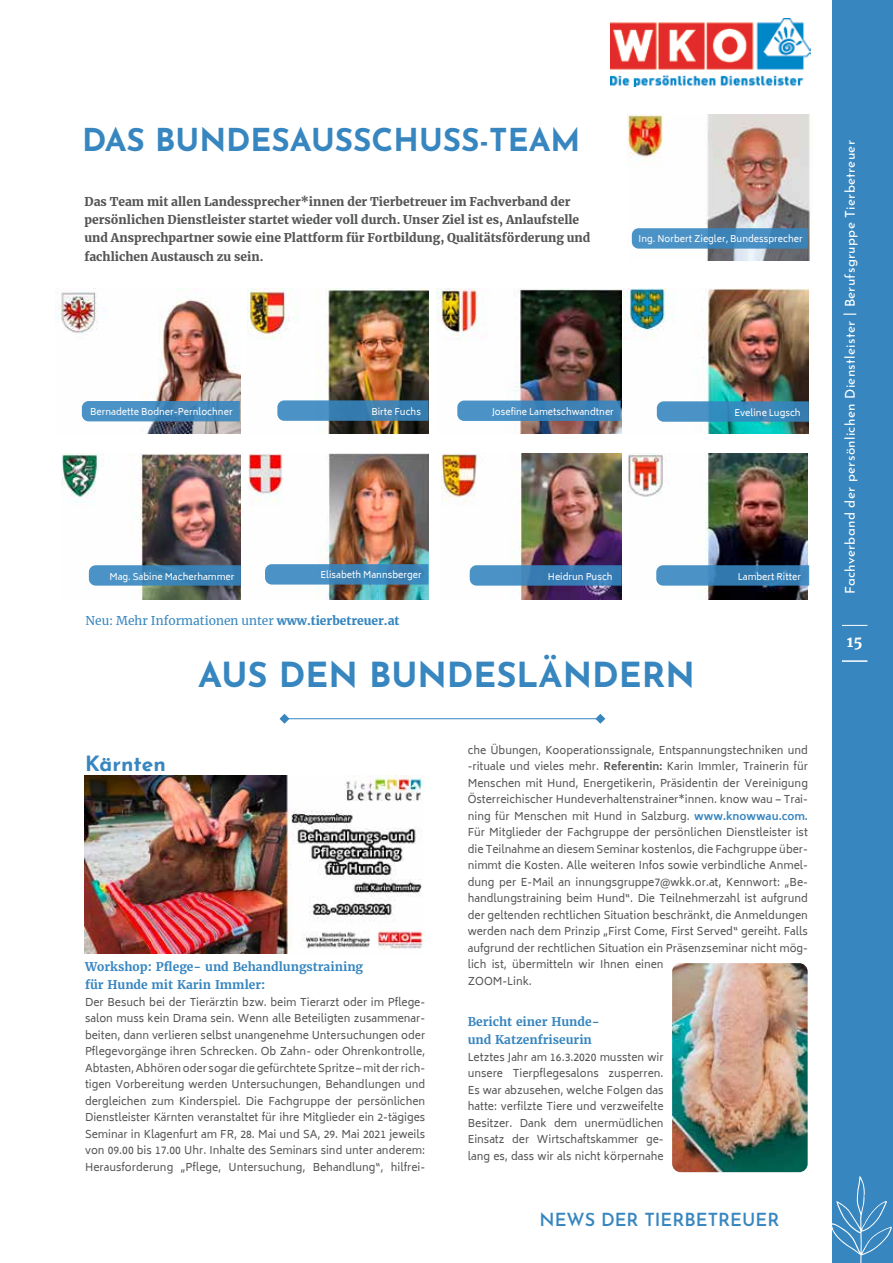
<style>
.page{position:relative;width:893px;height:1263px;background:#fff}
.page>*{position:absolute;margin:0;border:0;box-sizing:border-box;transform-origin:0 0}
.t1{font:700 34.5px "Josefin Sans";color:#3786c0}
.t2{font:700 31.5px "Josefin Sans";color:#3786c0}
.t3{font:700 21px "Josefin Sans";color:#3786c0}
.t4{font:600 18px "Josefin Sans";color:#3786c0}
.t5{font:700 15px "Merriweather";color:#fff}
.t6{font:13.5px "Josefin Sans";letter-spacing:.02em;color:#fff}
.t7{font:900 12px/18.1px "Merriweather";color:#555656}
.t8{font:700 12px/18.1px "Merriweather";color:#3786c0}
.t9{font:12px "Merriweather";color:#3786c0}
.t10{font:10.5px/16.5px "Biryani";color:#555656;text-align:justify}
.t11{font:9px "Biryani";color:#fff}
.s1{font-weight:900}
.s2{font-weight:700}
.s3{font-weight:700;color:#3786c0}
</style>
<div class="page">
<div style="left:832px;top:0;width:61px;height:1263px;background:#3786c0"></div>
<svg style="left:842px;top:625px;width:25px;height:1px"></svg>
<hr style="left:842px;top:660px;width:25px;height:2px;background:#fff">
<img style="left:611px;top:18px;width:199px;height:68px">
<svg style="left:832px;top:1176px;width:60px;height:87px"></svg>
<img style="left:437px;top:288px;width:371px;height:146px">
<img style="left:247px;top:288px;width:181px;height:146px">
<img style="left:56px;top:288px;width:185px;height:146px">
<img style="left:627px;top:454px;width:181px;height:145px">
<img style="left:441px;top:454px;width:181px;height:145px">
<img style="left:248px;top:454px;width:180px;height:145px">
<img style="left:61px;top:454px;width:180px;height:145px">
<img style="left:627px;top:115px;width:183px;height:145px">
<svg style="left:82px;top:401px;width:158px;height:20px;background:#468cbf"></svg>
<svg style="left:277px;top:400px;width:152px;height:21px;background:#4385b4"></svg>
<svg style="left:457px;top:401px;width:164px;height:20px;background:#4488bc"></svg>
<svg style="left:657px;top:401px;width:152px;height:21px;background:#408cbd"></svg>
<svg style="left:89px;top:565px;width:152px;height:21px;background:#4287b9"></svg>
<svg style="left:265px;top:564px;width:163px;height:20px;background:#4489bc"></svg>
<svg style="left:470px;top:565px;width:152px;height:21px;background:#4183b9"></svg>
<svg style="left:656px;top:565px;width:153px;height:21px;background:#3f83b7"></svg>
<svg style="left:632px;top:228px;width:176px;height:21px;background:#488dc0"></svg>
<hr style="left:282px;top:718px;width:318px;height:1px;background:#3786c0">
<svg style="left:279px;top:714px;width:10px;height:10px"></svg>
<svg style="left:595px;top:714px;width:10px;height:10px"></svg>
<img style="left:85px;top:775px;width:339px;height:178px">
<img style="left:672px;top:963px;width:136px;height:209px">
<h2 class="t2" style="left:82px;top:112px;width:500px">DAS BUNDESAUSSCHUSS-TEAM</h2>
<p class="t7" style="left:85px;top:192px;width:507px">Das Team mit allen Landessprecher*innen der Tierbetreuer im Fachverband der persönlichen Dienstleister startet wieder voll durch. Unser Ziel ist es, Anlaufstelle und Ansprechpartner sowie eine Plattform für Fortbildung, Qualitätsförderung und fachlichen Austausch zu sein.</p>
<p class="t11" style="left:639px;top:234px;width:166px">Ing. Norbert Ziegler, Bundessprecher</p>
<p class="t11" style="left:90px;top:407px;width:144px">Bernadette Bodner-Pernlochner</p>
<p class="t11" style="left:371px;top:406px;width:51px">Birte Fuchs</p>
<p class="t11" style="left:492px;top:406px;width:123px">Josefine Lametschwandtner</p>
<p class="t11" style="left:734px;top:407px;width:68px">Eveline Lugsch</p>
<p class="t11" style="left:109px;top:571px;width:126px">Mag. Sabine Macherhammer</p>
<p class="t11" style="left:321px;top:570px;width:103px">Elisabeth Mannsberger</p>
<p class="t11" style="left:548px;top:571px;width:66px">Heidrun Pusch</p>
<p class="t11" style="left:738px;top:571px;width:65px">Lambert Ritter</p>
<p class="t9" style="left:86px;top:612px;width:315px">Neu: Mehr Informationen unter <span class="s1">www.tierbetreuer.at</span></p>
<h1 class="t1" style="left:198px;top:644px;width:498px">AUS DEN BUNDESLÄNDERN</h1>
<h3 class="t3" style="left:85px;top:745px;width:82px">Kärnten</h3>
<p class="t8" style="left:85px;top:958px;width:280px">Workshop: Pflege- und Behandlungstraining für Hunde mit Karin Immler:</p>
<p class="t10" style="left:85px;top:994px;width:342px">Der Besuch bei der Tierärztin bzw. beim Tierarzt oder im Pflege&shy;salon muss kein Drama sein. Wenn alle Beteiligten zusammenar&shy;beiten, dann verlieren selbst unangenehme Untersuchungen oder Pflegevorgänge ihren Schrecken. Ob Zahn- oder Ohrenkontrolle, Abtasten, Abhören oder sogar die gefürchtete Spritze – mit der rich&shy;tigen Vorbereitung werden Untersuchungen, Behandlungen und dergleichen zum Kinderspiel. Die Fachgruppe der persönlichen Dienstleister Kärnten veranstaltet für ihre Mitglieder ein 2-tägiges Seminar in Klagenfurt am FR, 28. Mai und SA, 29. Mai 2021 jeweils von 09.00 bis 17.00 Uhr. Inhalte des Seminars sind unter anderem:<br>Herausforderung „Pflege, Untersuchung, Behandlung“, hilfrei-</p>
<p class="t10" style="left:468px;top:742px;width:342px;text-align:left">che Übungen, Kooperationssignale, Entspannungstechniken und -rituale und vieles mehr. <span class="s2">Referentin:</span> Karin Immler, Trainerin für Menschen mit Hund, Energetikerin, Präsidentin der Vereinigung Österreichischer Hundeverhaltenstrainer*innen. know wau – Trai&shy;ning für Menschen mit Hund in Salzburg. <span class="s3">www.knowwau.com.<br></span>Für Mitglieder der Fachgruppe der persönlichen Dienstleister ist die Teilnahme an diesem Seminar kostenlos, die Fachgruppe über&shy;nimmt die Kosten. Alle weiteren Infos sowie verbindliche Anmel&shy;dung per E-Mail an innungsgruppe7@wkk.or.at, Kennwort: „Be&shy;handlungstraining beim Hund“. Die Teilnehmerzahl ist aufgrund der geltenden rechtlichen Situation beschränkt, die Anmeldungen werden nach dem Prinzip „First Come, First Served“ gereiht. Falls aufgrund der rechtlichen Situation ein Präsenzseminar nicht mög&shy;lich ist, übermitteln wir Ihnen einen<br>ZOOM-Link.</p>
<p class="t8" style="left:468px;top:1012px;width:133px">Bericht einer Hunde&shy;und Katzenfriseurin</p>
<p class="t10" style="left:468px;top:1049px;width:197px">Letztes Jahr am 16.3.2020 mussten wir unsere Tierpflegesalons zusperren.<br>Es war abzusehen, welche Folgen das hatte: verfilzte Tiere und verzweifelte Besitzer. Dank dem unermüdlichen Einsatz der Wirtschaftskammer ge&shy;lang es, dass wir als nicht körpernahe</p>
<h3 class="t4" style="left:540px;top:1204px;width:241px">NEWS DER TIERBETREUER</h3>
<p class="t6" style="left:839px;top:594px;width:455px;rotate:-90deg">Fachverband der persönlichen Dienstleister | Berufsgruppe Tierbetreuer</p>
<h3 class="t5" style="left:847px;top:632px;width:17px">15</h3>
</div>
